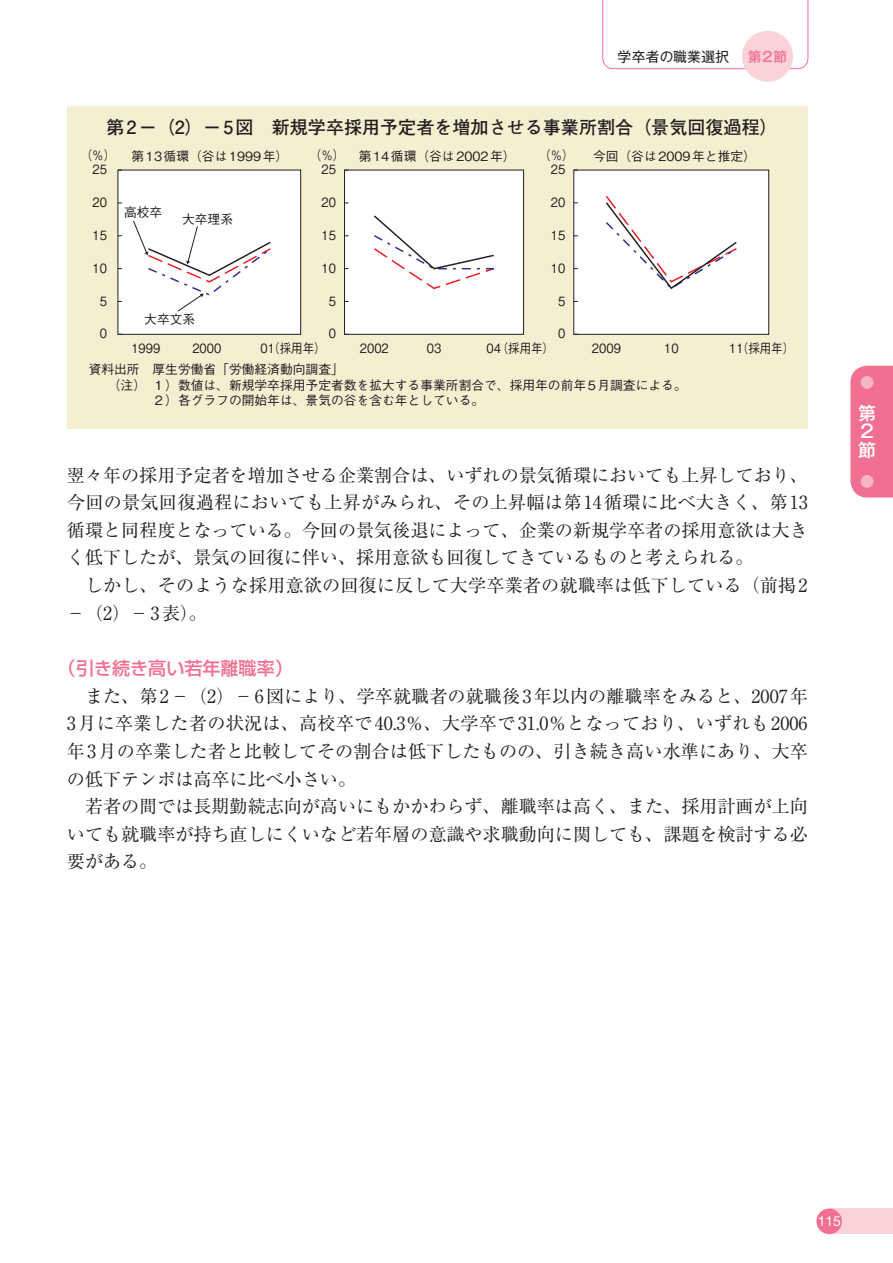
<style>
.page{position:relative;width:893px;height:1263px;background:#fff}
.page>*{position:absolute;margin:0;border:0;box-sizing:border-box;transform-origin:0 0}
.t1{font:18px/27.6px "Ryumin Pro";color:#231f20;text-align:justify}
.t2{font:700 18px "Futo Go B101 Pro";color:#231f20}
.t3{font:500 18px "Shin Go Pro";color:#f17091}
.t4{font:500 18px/18px "Gothic MB101 Pro";color:#fff;text-align:justify}
.t5{font:13.8px "Gothic MB101 Pro";letter-spacing:.015em;color:#231f20}
.t6{font:13.8px "Helvetica Neue LT Std";color:#fff}
.t7{font:500 13.8px "Gothic MB101 Pro";color:#f17091}
.t8{font:500 12.75px "Gothic BBB Pro";color:#231f20}
.t9{font:500 12.75px "Gothic BBB Pro";color:#231f20;scale:.9 1}
</style>
<div class="page">
<div style="left:67px;top:106px;width:741px;height:323px;background:#f4efd1"></div>
<div style="left:118px;top:170px;width:183px;height:164px;background:#fff"></div>
<div style="left:345px;top:170px;width:179px;height:164px;background:#fff"></div>
<div style="left:344px;top:170px;width:180px;height:164px;border:1px solid #231f20"></div>
<div style="left:574px;top:170px;width:195px;height:164px;background:#fff"></div>
<svg style="left:374px;top:215px;width:120px;height:75px"></svg>
<svg style="left:606px;top:196px;width:131px;height:94px"></svg>
<svg style="left:133px;top:221px;width:138px;height:90px"></svg>
<svg style="left:602px;top:0;width:207px;height:70px"></svg>
<div style="left:829px;top:1208px;width:64px;height:26px;background:#fad2d8"></div>
<div style="left:816px;top:1208px;width:26px;height:26px;background:#f17091;border-radius:50%"></div>
<div style="left:742px;top:31px;width:51px;height:51px;background:#fad2d8;border-radius:50%"></div>
<div style="left:850px;top:366px;width:43px;height:131px;background:#f17091"></div>
<div style="left:861px;top:376px;width:12px;height:13px;background:#f8b5c1;border-radius:50%"></div>
<div style="left:861px;top:475px;width:12px;height:13px;background:#f8b5c1;border-radius:50%"></div>
<p class="t5" style="left:618px;top:45px;width:113px">学卒者の職業選択</p>
<p class="t7" style="left:748px;top:45px;width:41px">第2節</p>
<p class="t2" style="left:106px;top:113px;width:673px">第 2－（2）－ 5図　新規学卒採用予定者を増加させる事業所割合（景気回復過程）</p>
<p class="t9" style="left:81px;top:145px;width:40px">（％）</p>
<p class="t9" style="left:310px;top:145px;width:40px">（％）</p>
<p class="t9" style="left:539px;top:145px;width:40px">（％）</p>
<p class="t8" style="left:132px;top:146px;width:158px">第13循環（谷は1999年）</p>
<p class="t8" style="left:359px;top:146px;width:158px">第14循環（谷は2002年）</p>
<p class="t8" style="left:593px;top:146px;width:164px">今回（谷は2009年と推定）</p>
<p class="t9" style="left:92px;top:159px;width:18px">25</p>
<p class="t9" style="left:322px;top:159px;width:18px">25</p>
<p class="t9" style="left:551px;top:159px;width:18px">25</p>
<p class="t9" style="left:92px;top:192px;width:18px">20</p>
<p class="t8" style="left:124px;top:202px;width:40px">高校卒</p>
<p class="t8" style="left:182px;top:209px;width:53px">大卒理系</p>
<p class="t9" style="left:322px;top:192px;width:18px">20</p>
<p class="t9" style="left:551px;top:192px;width:18px">20</p>
<p class="t9" style="left:92px;top:225px;width:18px">15</p>
<p class="t9" style="left:322px;top:225px;width:18px">15</p>
<p class="t9" style="left:551px;top:225px;width:18px">15</p>
<p class="t9" style="left:92px;top:258px;width:18px">10</p>
<p class="t9" style="left:322px;top:258px;width:18px">10</p>
<p class="t9" style="left:551px;top:258px;width:18px">10</p>
<p class="t9" style="left:100px;top:290px;width:10px">5</p>
<p class="t9" style="left:329px;top:291px;width:10px">5</p>
<p class="t9" style="left:558px;top:291px;width:10px">5</p>
<p class="t8" style="left:144px;top:309px;width:53px">大卒文系</p>
<p class="t9" style="left:100px;top:323px;width:10px">0</p>
<p class="t9" style="left:329px;top:323px;width:10px">0</p>
<p class="t9" style="left:558px;top:323px;width:10px">0</p>
<p class="t9" style="left:268px;top:338px;width:65px">（採用年）</p>
<p class="t9" style="left:497px;top:338px;width:65px">（採用年）</p>
<p class="t9" style="left:592px;top:338px;width:34px">2009</p>
<p class="t9" style="left:664px;top:338px;width:18px">10</p>
<p class="t9" style="left:729px;top:338px;width:74px">11（採用年）</p>
<p class="t9" style="left:131px;top:337px;width:34px">1999</p>
<p class="t9" style="left:192px;top:337px;width:34px">2000</p>
<p class="t9" style="left:261px;top:337px;width:18px">01</p>
<p class="t9" style="left:360px;top:338px;width:34px">2002</p>
<p class="t9" style="left:427px;top:338px;width:18px">03</p>
<p class="t9" style="left:486px;top:338px;width:18px">04</p>
<p class="t8" style="left:89px;top:359px;width:257px">資料出所　厚生労働省「労働経済動向調査」</p>
<p class="t8" style="left:108px;top:374px;width:580px">（注）　１）数値は、新規学卒採用予定者数を拡大する事業所割合で、採用年の前年5月調査による。</p>
<p class="t8" style="left:152px;top:390px;width:333px">２）各グラフの開始年は、景気の谷を含む年としている。</p>
<p class="t1" style="left:67px;top:460px;width:742px">翌々年の採用予定者を増加させる企業割合は、いずれの景気循環においても上昇しており、今回の景気回復過程においても上昇がみられ、その上昇幅は第14循環に比べ大きく、第13循環と同程度となっている。今回の景気後退によって、企業の新規学卒者の採用意欲は大きく低下したが、景気の回復に伴い、採用意欲も回復してきているものと考えられる。</p>
<p class="t1" style="left:67px;top:570px;width:742px;text-indent:18px">しかし、そのような採用意欲の回復に反して大学卒業者の就職率は低下している（前掲 2 −（2）− 3表）。</p>
<p class="t3" style="left:58px;top:653px;width:236px">（引き続き高い若年離職率）</p>
<p class="t1" style="left:67px;top:681px;width:743px;text-indent:18px">また、第 2−（2）− 6図により、学卒就職者の就職後 3年以内の離職率をみると、2007年3月に卒業した者の状況は、高校卒で40.3％、大学卒で31.0％となっており、いずれも2006年 3月の卒業した者と比較してその割合は低下したものの、引き続き高い水準にあり、大卒の低下テンポは高卒に比べ小さい。</p>
<p class="t1" style="left:67px;top:791px;width:742px;text-indent:18px">若者の間では長期勤続志向が高いにもかかわらず、離職率は高く、また、採用計画が上向いても就職率が持ち直しにくいなど若年層の意識や求職動向に関しても、課題を検討する必要がある。</p>
<p class="t4" style="left:858px;top:402px;width:19px">第2節</p>
<p class="t6" style="left:818px;top:1212px;width:25px">115</p>
</div>
